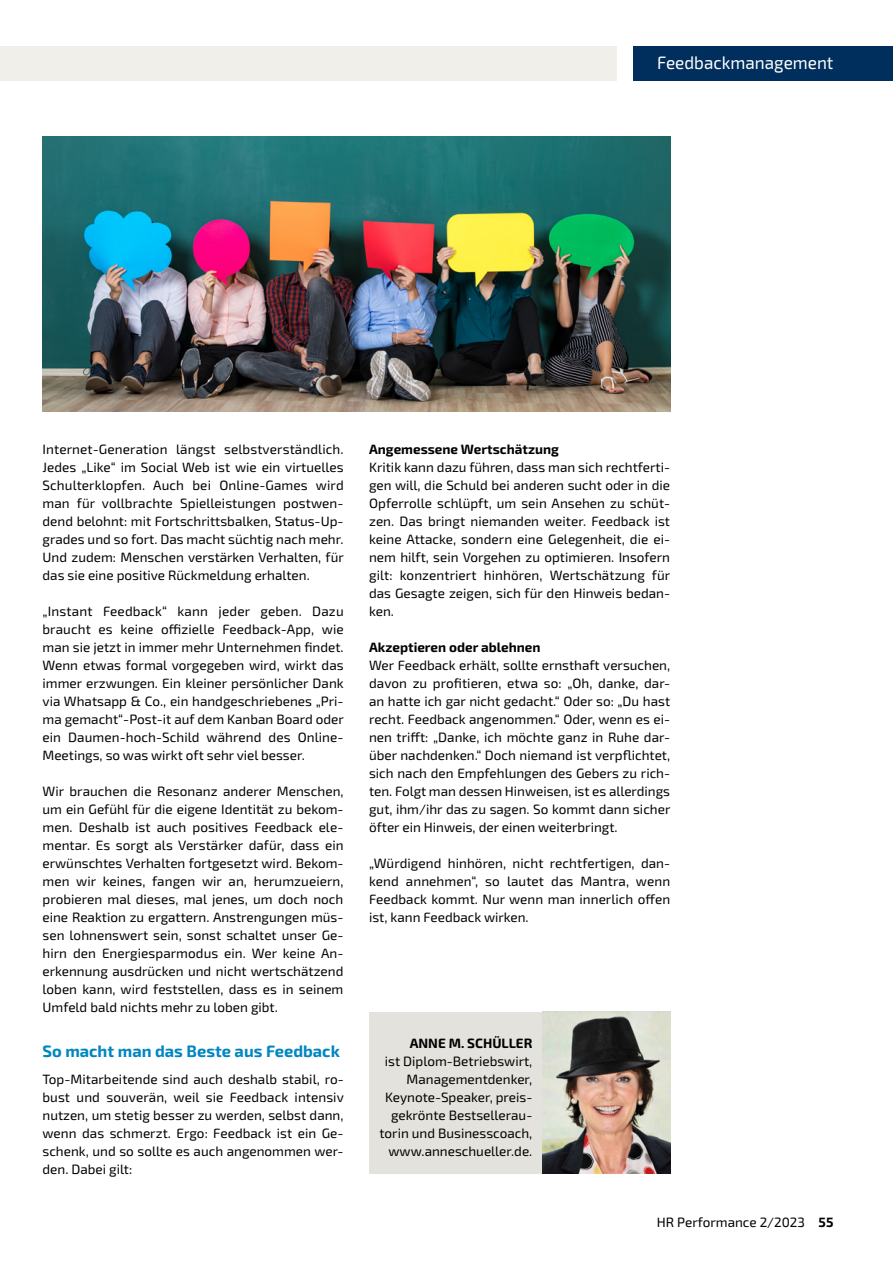
<style>
.page{position:relative;width:893px;height:1263px;background:#fff}
.page>*{position:absolute;margin:0;border:0;box-sizing:border-box;transform-origin:0 0}
.t1{font:18px "Exo 2";color:#fff;scale:.95 1}
.t2{font:700 16.5px "Exo 2";color:#0086c0}
.t3{font:13.5px/18px "Exo 2";color:#000;text-align:justify}
.t4{font:700 13.5px "Exo 2";color:#000}
.s1{font-weight:700}
</style>
<div class="page">
<div style="left:634px;top:47px;width:259px;height:34px;background:#002f5d"></div>
<div style="left:0;top:47px;width:617px;height:34px;background:#f0efea"></div>
<div style="left:369px;top:1012px;width:301px;height:162px;background:#e3e2dc"></div>
<img style="left:543px;top:1012px;width:127px;height:162px">
<img style="left:43px;top:136px;width:627px;height:276px">
<h1 class="t1" style="left:657px;top:50px;width:187px">Feedbackmanagement</h1>
<p class="t3" style="left:43px;top:439px;width:303px">Internet-Generation längst selbstverständlich.<br>Jedes „Like“ im Social Web ist wie ein virtuelles Schulterklopfen. Auch bei Online-Games wird man für vollbrachte Spielleistungen postwen&shy;dend belohnt: mit Fortschrittsbalken, Status-Up&shy;grades und so fort. Das macht süchtig nach mehr.<br>Und zudem: Menschen verstärken Verhalten, für das sie eine positive Rückmeldung erhalten.</p>
<p class="t3" style="left:43px;top:601px;width:303px">„Instant Feedback“ kann jeder geben. Dazu braucht es keine offizielle Feedback-App, wie man sie jetzt in immer mehr Unternehmen findet.<br>Wenn etwas formal vorgegeben wird, wirkt das immer erzwungen. Ein kleiner persönlicher Dank via Whatsapp &amp; Co., ein handgeschriebenes „Pri&shy;ma gemacht“-Post-it auf dem Kanban Board oder ein Daumen-hoch-Schild während des Online-Meetings, so was wirkt oft sehr viel besser.</p>
<p class="t3" style="left:43px;top:781px;width:303px">Wir brauchen die Resonanz anderer Menschen, um ein Gefühl für die eigene Identität zu bekom&shy;men. Deshalb ist auch positives Feedback ele&shy;mentar. Es sorgt als Verstärker dafür, dass ein erwünschtes Verhalten fortgesetzt wird. Bekom&shy;men wir keines, fangen wir an, herumzueiern, probieren mal dieses, mal jenes, um doch noch eine Reaktion zu ergattern. Anstrengungen müs&shy;sen lohnenswert sein, sonst schaltet unser Ge&shy;hirn den Energiesparmodus ein. Wer keine An&shy;erkennung ausdrücken und nicht wertschätzend loben kann, wird feststellen, dass es in seinem Umfeld bald nichts mehr zu loben gibt.</p>
<p class="t2" style="left:43px;top:1038px;width:299px">So macht man das Beste aus Feedback</p>
<p class="t3" style="left:43px;top:1069px;width:303px">Top-Mitarbeitende sind auch deshalb stabil, ro&shy;bust und souverän, weil sie Feedback intensiv nutzen, um stetig besser zu werden, selbst dann, wenn das schmerzt. Ergo: Feedback ist ein Ge&shy;schenk, und so sollte es auch angenommen wer&shy;den. Dabei gilt:</p>
<p class="t4" style="left:369px;top:439px;width:191px">Angemessene Wertschätzung</p>
<p class="t3" style="left:369px;top:457px;width:303px">Kritik kann dazu führen, dass man sich rechtferti&shy;gen will, die Schuld bei anderen sucht oder in die Opferrolle schlüpft, um sein Ansehen zu schüt&shy;zen. Das bringt niemanden weiter. Feedback ist keine Attacke, sondern eine Gelegenheit, die ei&shy;nem hilft, sein Vorgehen zu optimieren. Insofern gilt: konzentriert hinhören, Wertschätzung für das Gesagte zeigen, sich für den Hinweis bedan&shy;ken.</p>
<p class="t4" style="left:369px;top:637px;width:173px">Akzeptieren oder ablehnen</p>
<p class="t3" style="left:369px;top:655px;width:303px">Wer Feedback erhält, sollte ernsthaft versuchen, davon zu profitieren, etwa so: „Oh, danke, dar&shy;an hatte ich gar nicht gedacht.“ Oder so: „Du hast recht. Feedback angenommen.“ Oder, wenn es ei&shy;nen trifft: „Danke, ich möchte ganz in Ruhe dar&shy;über nachdenken.“ Doch niemand ist verpflichtet, sich nach den Empfehlungen des Gebers zu rich&shy;ten. Folgt man dessen Hinweisen, ist es allerdings gut, ihm/ihr das zu sagen. So kommt dann sicher öfter ein Hinweis, der einen weiterbringt.</p>
<p class="t3" style="left:369px;top:853px;width:303px">„Würdigend hinhören, nicht rechtfertigen, dan&shy;kend annehmen“, so lautet das Mantra, wenn Feedback kommt. Nur wenn man innerlich offen ist, kann Feedback wirken.</p>
<p class="t4" style="left:410px;top:1033px;width:124px">ANNE M. SCHÜLLER</p>
<p class="t3" style="left:379px;top:1051px;width:154px;text-align:right">ist Diplom-Betriebswirt,<br>Managementdenker,<br>Keynote-Speaker, preis&shy;gekrönte Bestsellerau&shy;torin und Businesscoach, www.anneschueller.de.</p>
<p class="t3" style="left:657px;top:1212px;width:178px">HR Performance 2/2023 <span class="s1">55</span></p>
</div>
